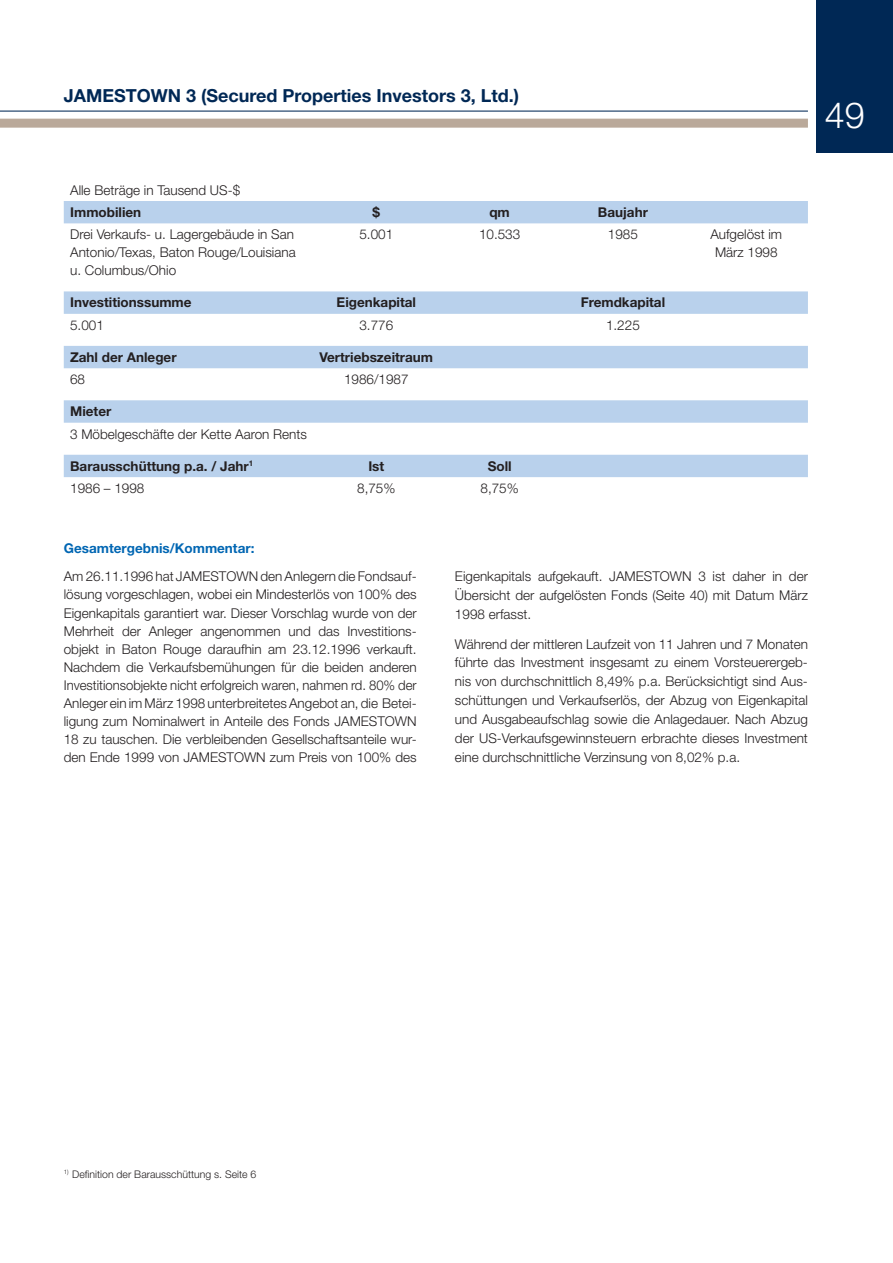
<style>
.page{position:relative;width:893px;height:1263px;background:#fff}
.page>*{position:absolute;margin:0;border:0;box-sizing:border-box;transform-origin:0 0}
.t1{font:300 36px "Helvetica Neue LT Std";color:#fff}
.t2{font:700 18px "Helvetica Neue LT Std";color:#002855}
.t3{font:300 13.5px/18px "Helvetica Neue LT Std";color:#231f20;text-align:justify}
.t4{font:700 13.5px "Helvetica Neue LT Std";color:#231f20}
.t5{font:700 13.5px "Helvetica Neue LT Std";color:#0166b3}
.t6{font:300 10.5px "Helvetica Neue LT Std";color:#231f20}
</style>
<div class="page">
<hr style="left:0;top:111px;width:808px;height:1px;background:#002855">
<div style="left:0;top:119px;width:808px;height:9px;background:#baa99a"></div>
<div style="left:816px;top:0;width:77px;height:153px;background:#002855"></div>
<svg style="left:64px;top:201px;width:744px;height:276px"></svg>
<h2 class="t2" style="left:64px;top:85px;width:457px">JAMESTOWN 3 (Secured Properties Investors 3, Ltd.)</h2>
<h1 class="t1" style="left:825px;top:93px;width:42px">49</h1>
<p class="t3" style="left:70px;top:181px;width:172px">Alle Beträge in Tausend US-$</p>
<p class="t4" style="left:70px;top:204px;width:73px">Immobilien</p>
<p class="t4" style="left:373px;top:204px;width:9px">$</p>
<p class="t4" style="left:489px;top:204px;width:22px">qm</p>
<p class="t4" style="left:598px;top:204px;width:52px">Baujahr</p>
<p class="t3" style="left:70px;top:225px;width:227px;text-align:left">Drei Verkaufs- u. Lagergebäude in San<br>Antonio/Texas, Baton Rouge/Louisiana u. Columbus/Ohio</p>
<p class="t3" style="left:359px;top:225px;width:35px">5.001</p>
<p class="t3" style="left:479px;top:225px;width:43px">10.533</p>
<p class="t3" style="left:608px;top:225px;width:32px">1985</p>
<p class="t3" style="left:710px;top:225px;width:73px;text-align:center">Aufgelöst im<br>März 1998</p>
<p class="t4" style="left:70px;top:294px;width:123px">Investitionssumme</p>
<p class="t4" style="left:337px;top:294px;width:81px">Eigenkapital</p>
<p class="t4" style="left:581px;top:294px;width:86px">Fremdkapital</p>
<p class="t3" style="left:70px;top:316px;width:35px">5.001</p>
<p class="t3" style="left:359px;top:316px;width:35px">3.776</p>
<p class="t3" style="left:606px;top:316px;width:35px">1.225</p>
<p class="t4" style="left:70px;top:349px;width:108px">Zahl der Anleger</p>
<p class="t4" style="left:319px;top:349px;width:115px">Vertriebszeitraum</p>
<p class="t3" style="left:70px;top:370px;width:17px">68</p>
<p class="t3" style="left:344px;top:370px;width:66px">1986/1987</p>
<p class="t4" style="left:70px;top:403px;width:43px">Mieter</p>
<p class="t3" style="left:70px;top:425px;width:238px">3 Möbelgeschäfte der Kette Aaron Rents</p>
<p class="t4" style="left:70px;top:458px;width:184px">Barausschüttung p.a. / Jahr<sup>1</sup></p>
<p class="t4" style="left:368px;top:458px;width:17px">Ist</p>
<p class="t4" style="left:488px;top:458px;width:25px">Soll</p>
<p class="t3" style="left:70px;top:479px;width:76px">1986 – 1998</p>
<p class="t3" style="left:357px;top:479px;width:40px">8,75%</p>
<p class="t3" style="left:480px;top:479px;width:40px">8,75%</p>
<p class="t5" style="left:64px;top:539px;width:192px">Gesamtergebnis/Kommentar:</p>
<p class="t3" style="left:64px;top:567px;width:354px">Am 26.11.1996 hat JAMESTOWN den Anlegern die Fondsauf&shy;lösung vorgeschlagen, wobei ein Mindesterlös von 100% des Eigenkapitals garantiert war. Dieser Vorschlag wurde von der Mehrheit der Anleger angenommen und das Investitions&shy;objekt in Baton Rouge daraufhin am 23.12.1996 verkauft.<br>Nachdem die Verkaufsbemühungen für die beiden anderen Investitionsobjekte nicht erfolgreich waren, nahmen rd. 80% der Anleger ein im März 1998 unterbreitetes Angebot an, die Betei&shy;ligung zum Nominalwert in Anteile des Fonds JAMESTOWN 18 zu tauschen. Die verbleibenden Gesellschaftsanteile wur&shy;den Ende 1999 von JAMESTOWN zum Preis von 100% des</p>
<p class="t3" style="left:455px;top:567px;width:354px;line-height:18.9px">Eigenkapitals aufgekauft. JAMESTOWN 3 ist daher in der Übersicht der aufgelösten Fonds (Seite 40) mit Datum März 1998 erfasst.</p>
<p class="t3" style="left:455px;top:634px;width:354px;line-height:18.9px">Während der mittleren Laufzeit von 11 Jahren und 7 Monaten führte das Investment insgesamt zu einem Vorsteuerergeb&shy;nis von durchschnittlich 8,49% p.a. Berücksichtigt sind Aus&shy;schüttungen und Verkaufserlös, der Abzug von Eigenkapital und Ausgabeaufschlag sowie die Anlagedauer. Nach Abzug der US-Verkaufsgewinnsteuern erbrachte dieses Investment eine durchschnittliche Verzinsung von 8,02% p.a.</p>
<p class="t6" style="left:64px;top:1168px;width:194px"><sup>1)</sup> Definition der Barausschüttung s. Seite 6</p>
</div>
